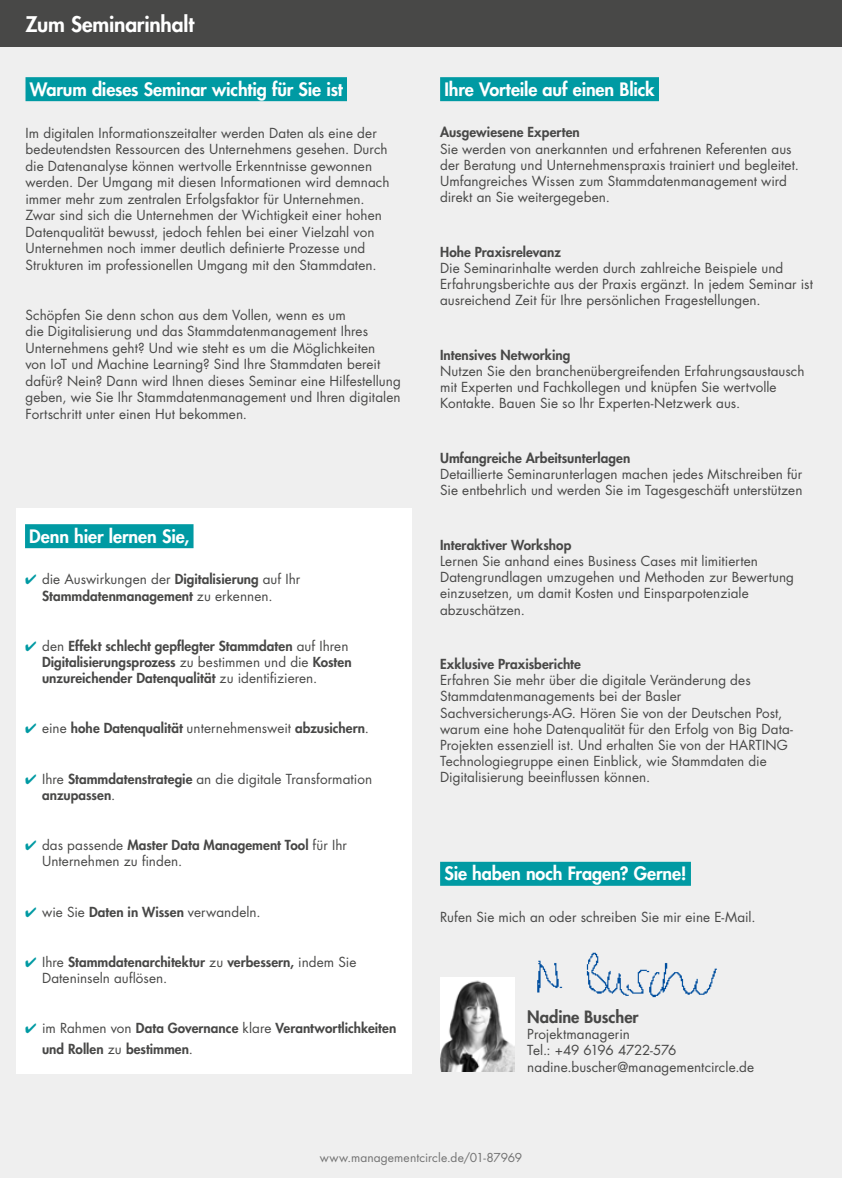
<style>
.page{position:relative;width:842px;height:1178px;background:#efefef}
.page>*{position:absolute;margin:0;border:0;box-sizing:border-box;transform-origin:0 0}
.t1{font:800 21px "Futura Std";letter-spacing:-.01em;color:#fff}
.t2{font:800 18px "Futura Std";letter-spacing:-.005em;color:#fff}
.t3{font:800 16.5px "Futura Std";letter-spacing:-.005em;color:#484847}
.t4{font:13.5px/16.2px "Futura Std";letter-spacing:.005em;color:#484847}
.t5{font:800 13.5px/16.2px "Futura Std";letter-spacing:.005em;color:#484847}
.t6{font:12px "Futura Std";letter-spacing:.01em;color:#737373}
.s1{color:#009aa3}
.s2{font-weight:800}
.s3{font-weight:400}
</style>
<div class="page">
<div style="left:0;top:0;width:842px;height:47px;background:#484847"></div>
<div style="left:440px;top:862px;width:251px;height:24px;background:#009aa3"></div>
<div style="left:440px;top:77px;width:219px;height:24px;background:#009aa3"></div>
<div style="left:26px;top:77px;width:321px;height:24px;background:#009aa3"></div>
<div style="left:17px;top:508px;width:395px;height:566px;background:#fff"></div>
<div style="left:25px;top:524px;width:169px;height:24px;background:#009aa3"></div>
<img style="left:440px;top:977px;width:74px;height:94px">
<img style="left:537px;top:952px;width:180px;height:46px">
<h1 class="t1" style="left:26px;top:11px;width:170px">Zum Seminarinhalt</h1>
<h2 class="t2" style="left:30px;top:78px;width:314px">Warum dieses Seminar wichtig für Sie ist</h2>
<p class="t4" style="left:26px;top:125px;width:366px">Im digitalen Informationszeitalter werden Daten als eine der bedeutendsten Ressourcen des Unternehmens gesehen. Durch die Datenanalyse können wertvolle Erkenntnisse gewonnen werden. Der Umgang mit diesen Informationen wird demnach immer mehr zum zentralen Erfolgsfaktor für Unternehmen.<br>Zwar sind sich die Unternehmen der Wichtigkeit einer hohen Datenqualität bewusst, jedoch fehlen bei einer Vielzahl von Unternehmen noch immer deutlich definierte Prozesse und Strukturen im professionellen Umgang mit den Stammdaten.</p>
<p class="t4" style="left:26px;top:307px;width:377px">Schöpfen Sie denn schon aus dem Vollen, wenn es um<br>die Digitalisierung und das Stammdatenmanagement Ihres Unternehmens geht? Und wie steht es um die Möglichkeiten<br>von IoT und Machine Learning? Sind Ihre Stammdaten bereit dafür? Nein? Dann wird Ihnen dieses Seminar eine Hilfestellung geben, wie Sie Ihr Stammdatenmanagement und Ihren digitalen Fortschritt unter einen Hut bekommen.</p>
<h2 class="t2" style="left:29px;top:525px;width:161px">Denn hier lernen Sie,</h2>
<p class="t4" style="left:42px;top:571px;width:260px;text-indent:-17px"><span class="s1">✔</span> die Auswirkungen der <span class="s2">Digitalisierung</span> auf Ihr<br><span class="s2">Stammdatenmanagement</span> zu erkennen.</p>
<p class="t5" style="left:42px;top:638px;width:311px;text-indent:-17px"><span class="s1">✔</span> <span class="s3">den</span> Effekt schlecht gepflegter Stammdaten <span class="s3">auf Ihren<br></span>Digitalisierungsprozess <span class="s3">zu bestimmen und die</span> Kosten unzureichender Datenqualität <span class="s3">zu identifizieren.</span></p>
<p class="t5" style="left:25px;top:720px;width:345px"><span class="s1">✔</span> <span class="s3">eine</span> hohe Datenqualität <span class="s3">unternehmensweit</span> abzusichern<span class="s3">.</span></p>
<p class="t4" style="left:42px;top:771px;width:332px;text-indent:-17px"><span class="s1">✔</span> Ihre <span class="s2">Stammdatenstrategie</span> an die digitale Transformation <span class="s2">anzupassen</span>.</p>
<p class="t4" style="left:42px;top:837px;width:306px;text-indent:-17px"><span class="s1">✔</span> das passende <span class="s2">Master Data Management Tool</span> für Ihr<br>Unternehmen zu finden.</p>
<p class="t4" style="left:25px;top:903px;width:237px"><span class="s1">✔</span> wie Sie <span class="s2">Daten in Wissen</span> verwandeln.</p>
<p class="t4" style="left:42px;top:954px;width:316px;text-indent:-17px"><span class="s1">✔</span> Ihre <span class="s2">Stammdatenarchitektur</span> zu <span class="s2">verbessern,</span> indem Sie<br>Dateninseln auflösen.</p>
<p class="t5" style="left:42px;top:1018px;width:356px;line-height:21px;text-indent:-17px"><span class="s1">✔</span> <span class="s3">im Rahmen von</span> Data Governance <span class="s3">klare</span> Verantwortlichkeiten und Rollen <span class="s3">zu</span> bestimmen<span class="s3">.</span></p>
<h2 class="t2" style="left:444px;top:78px;width:212px">Ihre Vorteile auf einen Blick</h2>
<p class="t5" style="left:440px;top:124px;width:141px">Ausgewiesene Experten</p>
<p class="t4" style="left:440px;top:141px;width:360px">Sie werden von anerkannten und erfahrenen Referenten aus der Beratung und Unternehmenspraxis trainiert und begleitet.<br>Umfangreiches Wissen zum Stammdatenmanagement wird direkt an Sie weitergegeben.</p>
<p class="t5" style="left:440px;top:244px;width:122px">Hohe Praxisrelevanz</p>
<p class="t4" style="left:440px;top:260px;width:374px">Die Seminarinhalte werden durch zahlreiche Beispiele und<br>Erfahrungsberichte aus der Praxis ergänzt. In jedem Seminar ist ausreichend Zeit für Ihre persönlichen Fragestellungen.</p>
<p class="t5" style="left:440px;top:347px;width:132px">Intensives Networking</p>
<p class="t4" style="left:440px;top:363px;width:366px">Nutzen Sie den branchenübergreifenden Erfahrungsaustausch mit Experten und Fachkollegen und knüpfen Sie wertvolle<br>Kontakte. Bauen Sie so Ihr Experten-Netzwerk aus.</p>
<p class="t5" style="left:440px;top:450px;width:192px">Umfangreiche Arbeitsunterlagen</p>
<p class="t4" style="left:440px;top:466px;width:364px">Detaillierte Seminarunterlagen machen jedes Mitschreiben für<br>Sie entbehrlich und werden Sie im Tagesgeschäft unterstützen</p>
<p class="t5" style="left:440px;top:537px;width:133px">Interaktiver Workshop</p>
<p class="t4" style="left:440px;top:553px;width:355px">Lernen Sie anhand eines Business Cases mit limitierten Datengrundlagen umzugehen und Methoden zur Bewertung einzusetzen, um damit Kosten und Einsparpotenziale abzuschätzen.</p>
<p class="t5" style="left:440px;top:656px;width:142px">Exklusive Praxisberichte</p>
<p class="t4" style="left:440px;top:672px;width:354px">Erfahren Sie mehr über die digitale Veränderung des Stammdatenmanagements bei der Basler Sachversicherungs-AG. Hören Sie von der Deutschen Post, warum eine hohe Datenqualität für den Erfolg von Big Data-Projekten essenziell ist. Und erhalten Sie von der HARTING Technologiegruppe einen Einblick, wie Stammdaten die Digitalisierung beeinflussen können.</p>
<h2 class="t2" style="left:444px;top:862px;width:244px">Sie haben noch Fragen? Gerne!</h2>
<p class="t4" style="left:440px;top:909px;width:317px">Rufen Sie mich an oder schreiben Sie mir eine E-Mail.</p>
<p class="t3" style="left:527px;top:1006px;width:113px">Nadine Buscher</p>
<p class="t4" style="left:527px;top:1026px;width:228px">Projektmanagerin<br>Tel.: +49 6196 4722-576 nadine.buscher@managementcircle.de</p>
<p class="t6" style="left:320px;top:1149px;width:204px">www.managementcircle.de/01-87969</p>
</div>
